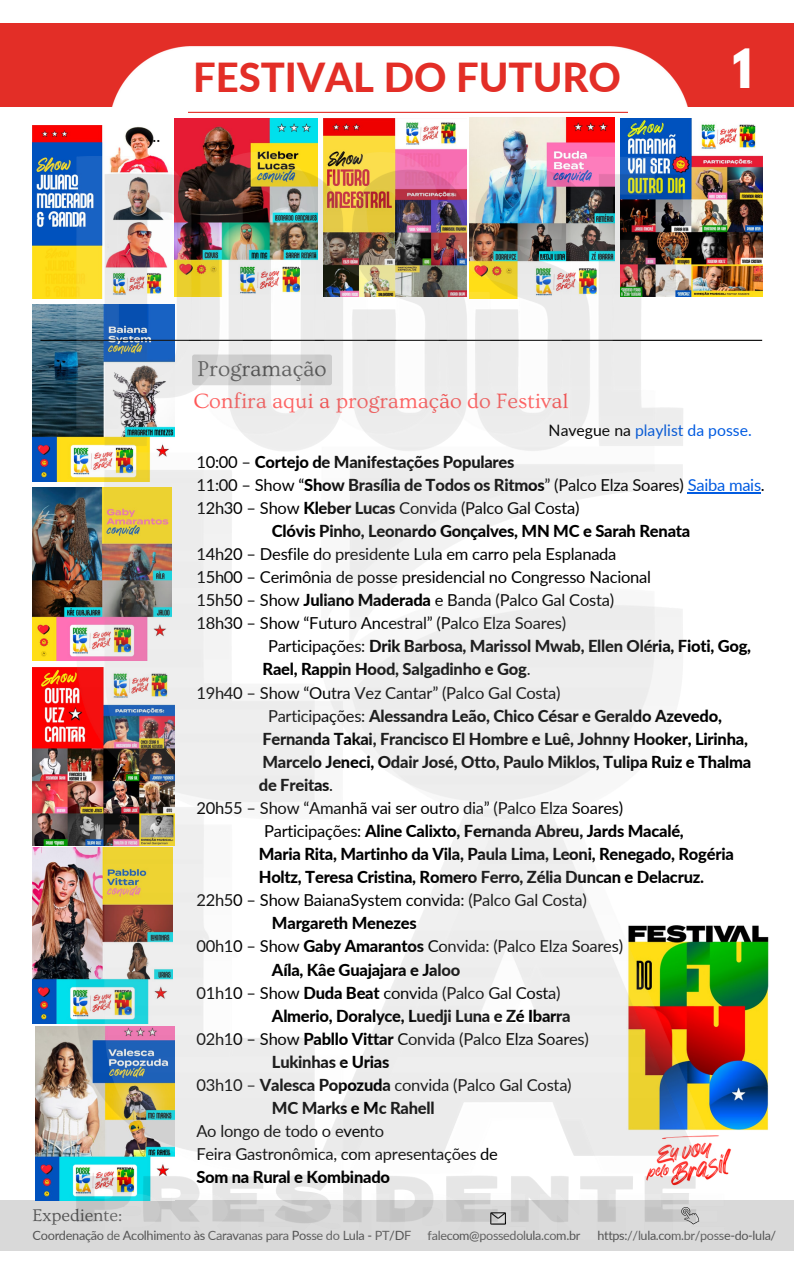
<style>
.page{position:relative;width:794px;height:1266px;background:#fff}
.page>*{position:absolute;margin:0;border:0;box-sizing:border-box;transform-origin:0 0}
.t1{font:700 48px "League Spartan";color:#fff}
.t2{font:800 39.97px "Lato";color:#e32e27}
.t3{font:22.5px "Ovo";color:#545454}
.t4{font:21.75px "Ovo";color:#ff5757}
.t5{font:17.7px "Ovo";color:#545454}
.t6{font:16.5px/23.1px "Lato";letter-spacing:-.015em;color:#000}
.t7{font:800 16.5px "Lato";letter-spacing:-.015em;color:#000}
.t8{font:15.75px "Lato";color:#015be1}
.t9{font:12.75px "Lato";letter-spacing:-.025em;color:#545454}
.t10{font:12.6px "Lato";letter-spacing:-.025em;color:#545454}
.s1{color:#000}
.s2{font-weight:400}
.s3{font-weight:800}
.s4{color:#015be1}
</style>
<div class="page">
<hr style="left:188px;top:112px;width:439px;height:1px;background:#e32e27">
<div style="left:0;top:23px;width:793px;height:83px;background:#e32e27"></div>
<img style="left:109px;top:46px;width:580px;height:61px">
<img style="left:2px;top:117px;width:791px;height:1134px">
<p class="t6" style="left:148px;top:124px;width:13px">...</p>
<h2 class="t2" style="left:193px;top:53px;width:429px">FESTIVAL DO FUTURO</h2>
<h1 class="t1" style="left:732px;top:45px;width:21px">1</h1>
<h3 class="t3" style="left:197px;top:357px;width:130px">Programação</h3>
<h3 class="t4" style="left:193px;top:389px;width:376px">Confira aqui a programação do Festival</h3>
<p class="t8" style="left:548px;top:420px;width:204px"><span class="s1">Navegue na</span> playlist da posse.</p>
<p class="t7" style="left:196px;top:451px;width:319px"><span class="s2">10:00 –</span> Cortejo de Manifestações Populares</p>
<p class="t6" style="left:196px;top:473px;width:569px">11:00 – Show “<span class="s3">Show Brasília de Todos os Ritmos</span>” (Palco Elza Soares) <span class="s4">Saiba mais</span>.</p>
<p class="t6" style="left:196px;top:496px;width:384px">12h30 – Show <span class="s3">Kleber Lucas</span> Convida (Palco Gal Costa)</p>
<p class="t7" style="left:272px;top:521px;width:419px">Clóvis Pinho, Leonardo Gonçalves, MN MC e Sarah Renata</p>
<p class="t6" style="left:196px;top:542px;width:421px">14h20 – Desfile do presidente Lula em carro pela Esplanada</p>
<p class="t6" style="left:196px;top:565px;width:456px">15h00 – Cerimônia de posse presidencial no Congresso Nacional</p>
<p class="t6" style="left:196px;top:588px;width:419px">15h50 – Show <span class="s3">Juliano Maderada</span> e Banda (Palco Gal Costa)</p>
<p class="t6" style="left:196px;top:611px;width:371px">18h30 – Show “Futuro Ancestral” (Palco Elza Soares)</p>
<p class="t7" style="left:268px;top:636px;width:484px"><span class="s2">Participações:</span> Drik Barbosa, Marissol Mwab, Ellen Oléria, Fioti, Gog,</p>
<p class="t7" style="left:262px;top:659px;width:269px">Rael, Rappin Hood, Salgadinho e Gog<span class="s2">.</span></p>
<p class="t6" style="left:196px;top:680px;width:365px">19h40 – Show “Outra Vez Cantar” (Palco Gal Costa)</p>
<p class="t7" style="left:268px;top:705px;width:455px"><span class="s2">Participações:</span> Alessandra Leão, Chico César e Geraldo Azevedo,</p>
<p class="t7" style="left:262px;top:728px;width:486px">Fernanda Takai, Francisco El Hombre e Luê, Johnny Hooker, Lirinha,</p>
<p class="t7" style="left:262px;top:751px;width:490px">Marcelo Jeneci, Odair José, Otto, Paulo Miklos, Tulipa Ruiz e Thalma</p>
<p class="t7" style="left:259px;top:774px;width:76px">de Freitas<span class="s2">.</span></p>
<p class="t6" style="left:196px;top:796px;width:428px">20h55 – Show “Amanhã vai ser outro dia” (Palco Elza Soares)</p>
<p class="t7" style="left:264px;top:821px;width:421px"><span class="s2">Participações:</span> Aline Calixto, Fernanda Abreu, Jards Macalé,</p>
<p class="t7" style="left:259px;top:844px;width:476px">Maria Rita, Martinho da Vila, Paula Lima, Leoni, Renegado, Rogéria</p>
<p class="t7" style="left:259px;top:867px;width:446px">Holtz, Teresa Cristina, Romero Ferro, Zélia Duncan e Delacruz.</p>
<p class="t6" style="left:196px;top:888px;width:392px">22h50 – Show BaianaSystem convida: (Palco Gal Costa)</p>
<p class="t7" style="left:272px;top:913px;width:146px">Margareth Menezes</p>
<p class="t6" style="left:196px;top:934px;width:428px">00h10 – Show <span class="s3">Gaby Amarantos</span> Convida: (Palco Elza Soares)</p>
<p class="t7" style="left:272px;top:959px;width:190px">Aíla, Kâe Guajajara e Jaloo</p>
<p class="t6" style="left:196px;top:980px;width:365px">01h10 – Show <span class="s3">Duda Beat</span> convida (Palco Gal Costa)</p>
<p class="t7" style="left:272px;top:1005px;width:300px">Almerio, Doralyce, Luedji Luna e Zé Ibarra</p>
<p class="t6" style="left:196px;top:1027px;width:394px">02h10 – Show <span class="s3">Pabllo Vittar</span> Convida (Palco Elza Soares)</p>
<p class="t7" style="left:272px;top:1051px;width:119px">Lukinhas e Urias</p>
<p class="t6" style="left:196px;top:1073px;width:376px">03h10 – <span class="s3">Valesca Popozuda</span> convida (Palco Gal Costa)</p>
<p class="t7" style="left:272px;top:1097px;width:164px">MC Marks e Mc Rahell</p>
<p class="t6" style="left:196px;top:1119px;width:303px">Ao longo de todo o evento<br>Feira Gastronômica, com apresentações de</p>
<p class="t7" style="left:196px;top:1167px;width:195px">Som na Rural e Kombinado</p>
<p class="t5" style="left:33px;top:1206px;width:91px">Expediente:</p>
<p class="t9" style="left:33px;top:1227px;width:380px">Coordenação de Acolhimento às Caravanas para Posse do Lula - PT/DF</p>
<p class="t10" style="left:427px;top:1227px;width:154px">falecom@possedolula.com.br</p>
<p class="t10" style="left:597px;top:1227px;width:180px">https://lula.com.br/posse-do-lula/</p>
</div>
